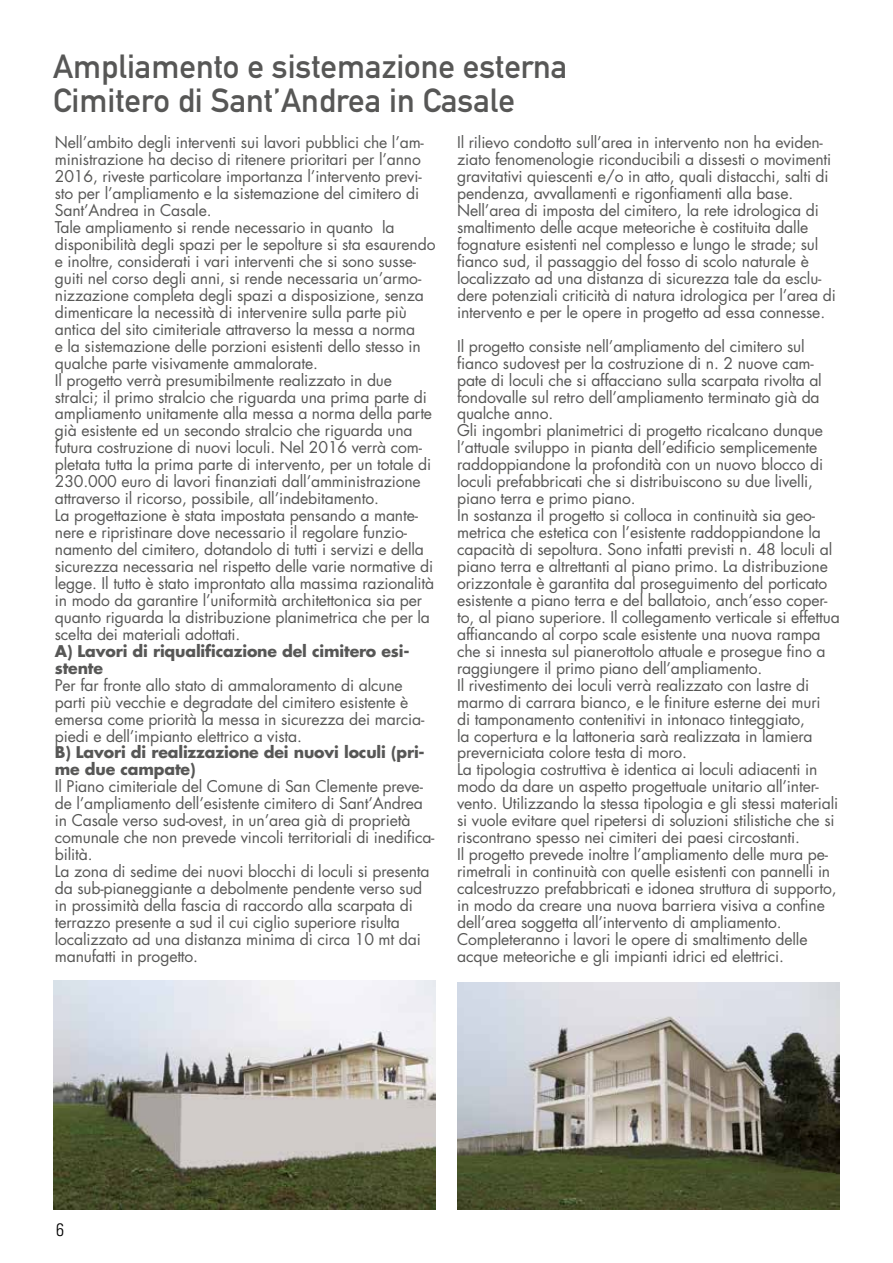
<style>
.page{position:relative;width:893px;height:1263px;background:#fff}
.page>*{position:absolute;margin:0;border:0;box-sizing:border-box;transform-origin:0 0}
.t1{font:33px/34.5px "DIN Mittelschrift";color:#575756}
.t2{font:300 condensed 18px "Univers";color:#000}
.t3{font:15.75px/17px "Futura";letter-spacing:-.01em;color:#575756}
.t4{font:700 15.75px/17px "Futura";letter-spacing:-.01em;color:#575756}
</style>
<div class="page">
<img style="left:457px;top:982px;width:383px;height:228px">
<img style="left:53px;top:980px;width:383px;height:230px">
<h1 class="t1" style="left:53px;top:49px;width:516px">Ampliamento e sistemazione esterna<br>Cimitero di Sant’Andrea in Casale</h1>
<p class="t3" style="left:55px;top:134px;width:382px">Nell’ambito degli interventi sui lavori pubblici che l’am&shy;ministrazione ha deciso di ritenere prioritari per l’anno 2016, riveste particolare importanza l’intervento previ&shy;sto per l’ampliamento e la sistemazione del cimitero di Sant’Andrea in Casale.<br>Tale ampliamento si rende necessario in quanto la disponibilità degli spazi per le sepolture si sta esaurendo e inoltre, considerati i vari interventi che si sono susse&shy;guiti nel corso degli anni, si rende necessaria un’armo&shy;nizzazione completa degli spazi a disposizione, senza dimenticare la necessità di intervenire sulla parte più antica del sito cimiteriale attraverso la messa a norma<br>e la sistemazione delle porzioni esistenti dello stesso in qualche parte visivamente ammalorate.<br>Il progetto verrà presumibilmente realizzato in due stralci; il primo stralcio che riguarda una prima parte di ampliamento unitamente alla messa a norma della parte già esistente ed un secondo stralcio che riguarda una futura costruzione di nuovi loculi. Nel 2016 verrà com&shy;pletata tutta la prima parte di intervento, per un totale di 230.000 euro di lavori finanziati dall’amministrazione attraverso il ricorso, possibile, all’indebitamento.<br>La progettazione è stata impostata pensando a mante&shy;nere e ripristinare dove necessario il regolare funzio&shy;namento del cimitero, dotandolo di tutti i servizi e della sicurezza necessaria nel rispetto delle varie normative di legge. Il tutto è stato improntato alla massima razionalità in modo da garantire l’uniformità architettonica sia per quanto riguarda la distribuzione planimetrica che per la scelta dei materiali adottati.</p>
<p class="t4" style="left:55px;top:642px;width:356px">A) Lavori di riqualificazione del cimitero esi&shy;stente</p>
<p class="t3" style="left:55px;top:676px;width:371px">Per far fronte allo stato di ammaloramento di alcune parti più vecchie e degradate del cimitero esistente è emersa come priorità la messa in sicurezza dei marcia&shy;piedi e dell’impianto elettrico a vista.</p>
<p class="t4" style="left:55px;top:744px;width:371px">B) Lavori di realizzazione dei nuovi loculi (pri&shy;me due campate)</p>
<p class="t3" style="left:55px;top:778px;width:381px">Il Piano cimiteriale del Comune di San Clemente preve&shy;de l’ampliamento dell’esistente cimitero di Sant’Andrea in Casale verso sud-ovest, in un’area già di proprietà comunale che non prevede vincoli territoriali di inedifica&shy;bilità.<br>La zona di sedime dei nuovi blocchi di loculi si presenta da sub-pianeggiante a debolmente pendente verso sud in prossimità della fascia di raccordo alla scarpata di terrazzo presente a sud il cui ciglio superiore risulta localizzato ad una distanza minima di circa 10 mt dai manufatti in progetto.</p>
<p class="t3" style="left:457px;top:134px;width:380px">Il rilievo condotto sull’area in intervento non ha eviden&shy;ziato fenomenologie riconducibili a dissesti o movimenti gravitativi quiescenti e/o in atto, quali distacchi, salti di pendenza, avvallamenti e rigonfiamenti alla base.<br>Nell’area di imposta del cimitero, la rete idrologica di smaltimento delle acque meteoriche è costituita dalle fognature esistenti nel complesso e lungo le strade; sul fianco sud, il passaggio del fosso di scolo naturale è localizzato ad una distanza di sicurezza tale da esclu&shy;dere potenziali criticità di natura idrologica per l’area di intervento e per le opere in progetto ad essa connesse.</p>
<p class="t3" style="left:457px;top:338px;width:384px">Il progetto consiste nell’ampliamento del cimitero sul fianco sudovest per la costruzione di n. 2 nuove cam&shy;pate di loculi che si affacciano sulla scarpata rivolta al fondovalle sul retro dell’ampliamento terminato già da qualche anno.<br>Gli ingombri planimetrici di progetto ricalcano dunque l’attuale sviluppo in pianta dell’edificio semplicemente raddoppiandone la profondità con un nuovo blocco di loculi prefabbricati che si distribuiscono su due livelli, piano terra e primo piano.<br>In sostanza il progetto si colloca in continuità sia geo&shy;metrica che estetica con l’esistente raddoppiandone la capacità di sepoltura. Sono infatti previsti n. 48 loculi al piano terra e altrettanti al piano primo. La distribuzione orizzontale è garantita dal proseguimento del porticato esistente a piano terra e del ballatoio, anch’esso coper&shy;to, al piano superiore. Il collegamento verticale si effettua affiancando al corpo scale esistente una nuova rampa che si innesta sul pianerottolo attuale e prosegue fino a raggiungere il primo piano dell’ampliamento.<br>Il rivestimento dei loculi verrà realizzato con lastre di marmo di carrara bianco, e le finiture esterne dei muri<br>di tamponamento contenitivi in intonaco tinteggiato,<br>la copertura e la lattoneria sarà realizzata in lamiera preverniciata colore testa di moro.<br>La tipologia costruttiva è identica ai loculi adiacenti in modo da dare un aspetto progettuale unitario all’inter&shy;vento. Utilizzando la stessa tipologia e gli stessi materiali si vuole evitare quel ripetersi di soluzioni stilistiche che si riscontrano spesso nei cimiteri dei paesi circostanti.<br>Il progetto prevede inoltre l’ampliamento delle mura pe&shy;rimetrali in continuità con quelle esistenti con pannelli in calcestruzzo prefabbricati e idonea struttura di supporto, in modo da creare una nuova barriera visiva a confine dell’area soggetta all’intervento di ampliamento.<br>Completeranno i lavori le opere di smaltimento delle acque meteoriche e gli impianti idrici ed elettrici.</p>
<p class="t2" style="left:56px;top:1219px;width:9px">6</p>
</div>
